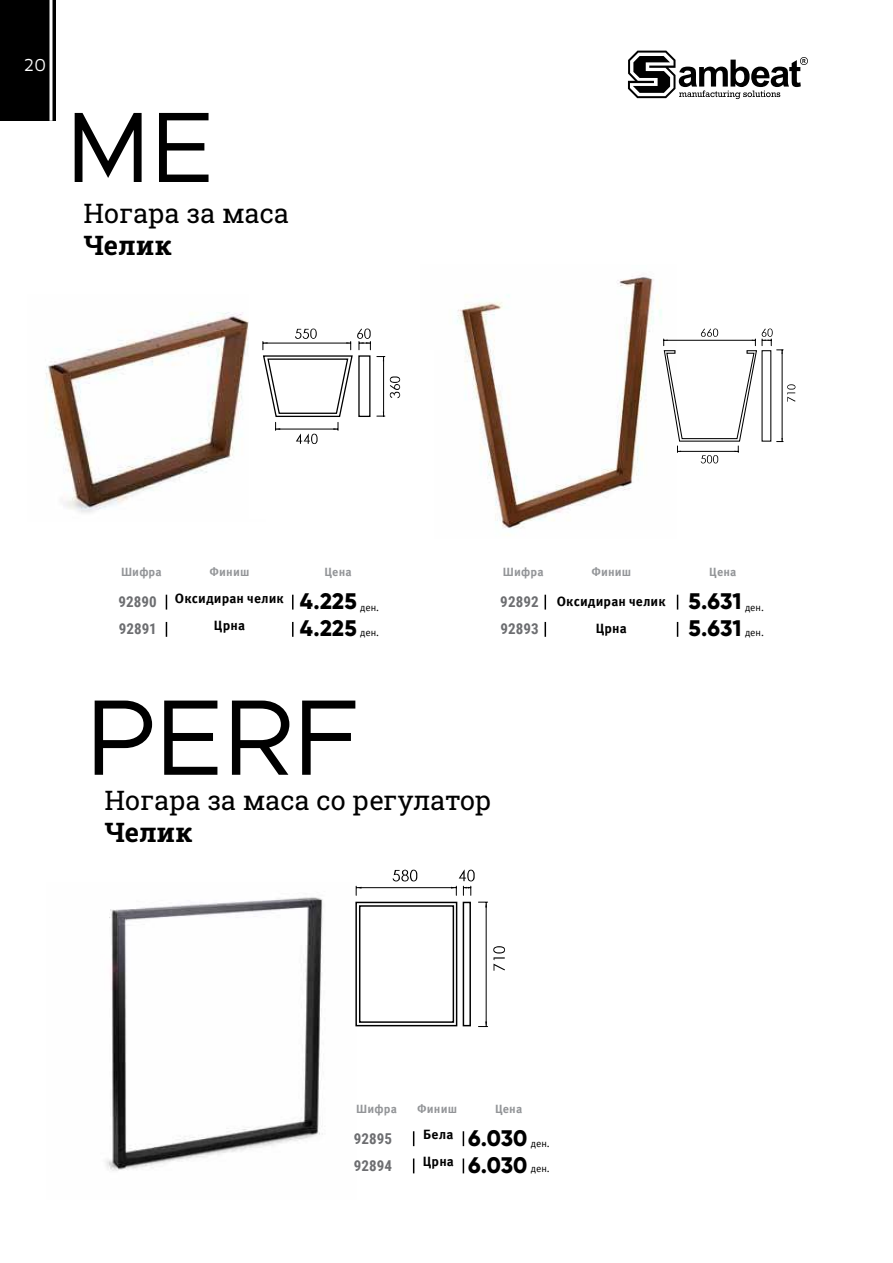
<style>
.page{position:relative;width:893px;height:1263px;background:#fff}
.page>*{position:absolute;margin:0;border:0;box-sizing:border-box;transform-origin:0 0}
.t1{font:108px "Metropolis";color:#000}
.t2{font:100.5px "Metropolis";color:#000}
.t3{font:27px/32.4px "Roboto Slab";color:#000}
.t4{font:800 22.5px/27px "Gilroy";letter-spacing:.005em;color:#000}
.t5{font:18px "Maven Pro";color:#fff}
.t6{font:700 15px/27px "Roboto Condensed";letter-spacing:.005em;color:#6d6e71}
.t7{font:700 13.5px/27px "Meta Pro";letter-spacing:.01em;color:#000;text-align:center}
.t8{font:700 12px "Meta Pro";letter-spacing:.01em;color:#939598}
.t9{font:10.2px "Meta Pro";letter-spacing:-.005em;color:#000}
</style>
<div class="page">
<div style="left:0;top:0;width:55px;height:121px;background:#000"></div>
<hr style="left:49px;top:0;width:3px;height:121px;background:#fff">
<svg style="left:628px;top:51px;width:180px;height:48px"></svg>
<img style="left:45px;top:312px;width:204px;height:201px">
<img style="left:457px;top:275px;width:205px;height:261px">
<img style="left:106px;top:885px;width:251px;height:286px">
<svg style="left:392px;top:870px;width:25px;height:11px"></svg>
<hr style="left:356px;top:887px;width:100px;height:1px;background:#000">
<svg style="left:356px;top:886px;width:5px;height:9px"></svg>
<svg style="left:451px;top:870px;width:24px;height:25px"></svg>
<svg style="left:355px;top:901px;width:116px;height:126px"></svg>
<svg style="left:493px;top:946px;width:12px;height:25px"></svg>
<svg style="left:478px;top:902px;width:10px;height:5px"></svg>
<svg style="left:478px;top:1021px;width:10px;height:6px"></svg>
<hr style="left:486px;top:902px;width:1px;height:124px;background:#000">
<svg style="left:262px;top:329px;width:109px;height:115px"></svg>
<svg style="left:390px;top:376px;width:10px;height:22px"></svg>
<svg style="left:377px;top:356px;width:8px;height:5px"></svg>
<svg style="left:377px;top:412px;width:8px;height:5px"></svg>
<hr style="left:383px;top:357px;width:1px;height:59px;background:#000">
<svg style="left:663px;top:329px;width:132px;height:134px"></svg>
<svg style="left:413px;top:1131px;width:1px;height:15px"></svg>
<svg style="left:166px;top:595px;width:1px;height:14px"></svg>
<svg style="left:545px;top:595px;width:1px;height:14px"></svg>
<svg style="left:413px;top:1158px;width:1px;height:15px"></svg>
<svg style="left:166px;top:622px;width:1px;height:15px"></svg>
<svg style="left:545px;top:622px;width:1px;height:15px"></svg>
<svg style="left:463px;top:1131px;width:1px;height:15px"></svg>
<svg style="left:292px;top:595px;width:2px;height:14px"></svg>
<svg style="left:677px;top:595px;width:1px;height:14px"></svg>
<svg style="left:463px;top:1158px;width:1px;height:15px"></svg>
<svg style="left:292px;top:622px;width:2px;height:15px"></svg>
<svg style="left:677px;top:622px;width:1px;height:15px"></svg>
<p class="t5" style="left:24px;top:53px;width:24px">20</p>
<h2 class="t2" style="left:65px;top:85px;width:150px">ME</h2>
<p class="t3" style="left:83px;top:196px;width:207px">Ногара за маса<br>Челик</p>
<p class="t8" style="left:121px;top:562px;width:42px">Шифра</p>
<p class="t8" style="left:503px;top:562px;width:42px">Шифра</p>
<p class="t8" style="left:210px;top:562px;width:41px">Финиш</p>
<p class="t8" style="left:591px;top:562px;width:41px">Финиш</p>
<p class="t8" style="left:324px;top:562px;width:29px">Цена</p>
<p class="t8" style="left:709px;top:562px;width:29px">Цена</p>
<p class="t7" style="left:175px;top:584px;width:111px">Оксидиран челик<br>Црна</p>
<p class="t7" style="left:557px;top:587px;width:111px">Оксидиран челик<br>Црна</p>
<p class="t4" style="left:300px;top:588px;width:58px">4.225<br>4.225</p>
<p class="t4" style="left:689px;top:588px;width:54px">5.631<br>5.631</p>
<p class="t6" style="left:118px;top:588px;width:40px">92890<br>92891</p>
<p class="t6" style="left:500px;top:588px;width:40px">92892<br>92893</p>
<p class="t9" style="left:360px;top:599px;width:20px">ден.</p>
<p class="t9" style="left:745px;top:599px;width:20px">ден.</p>
<p class="t9" style="left:360px;top:624px;width:20px">ден.</p>
<p class="t9" style="left:745px;top:624px;width:20px">ден.</p>
<h1 class="t1" style="left:86px;top:670px;width:275px">PERF</h1>
<p class="t3" style="left:104px;top:783px;width:389px">Ногара за маса со регулатор<br>Челик</p>
<p class="t8" style="left:356px;top:1099px;width:42px">Шифра</p>
<p class="t6" style="left:354px;top:1125px;width:40px">92895<br>92894</p>
<p class="t8" style="left:417px;top:1099px;width:41px">Финиш</p>
<p class="t7" style="left:423px;top:1120px;width:33px;text-align:left">Бела<br>Црна</p>
<p class="t8" style="left:495px;top:1099px;width:29px">Цена</p>
<p class="t4" style="left:468px;top:1124px;width:61px">6.030<br>6.030</p>
<p class="t9" style="left:531px;top:1136px;width:20px">ден.</p>
<p class="t9" style="left:531px;top:1161px;width:20px">ден.</p>
</div>
